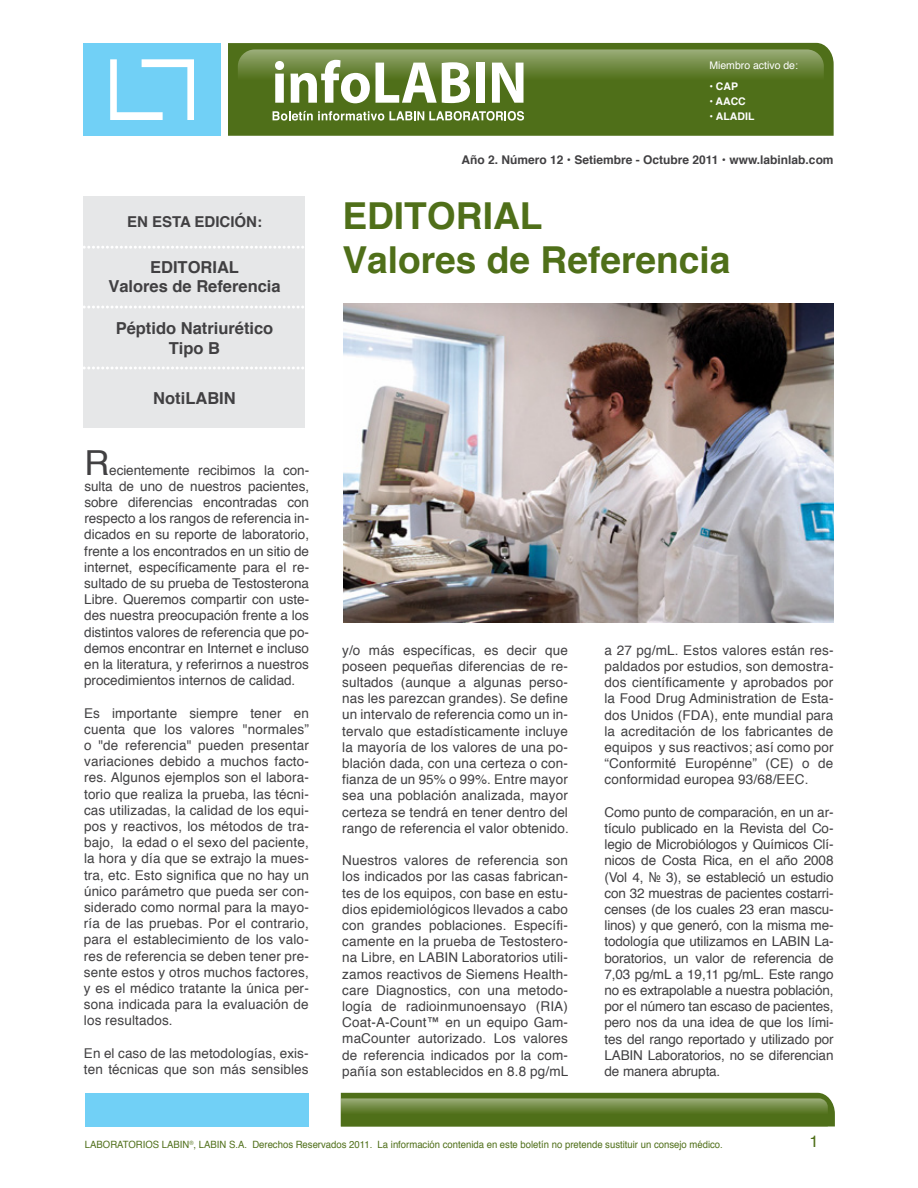
<style>
.page{position:relative;width:918px;height:1188px;background:#fff}
.page>*{position:absolute;margin:0;border:0;box-sizing:border-box;transform-origin:0 0}
.t1{font:700 37.2px/44.5px "Helvetica";color:#4f6f19}
.t2{font:34.5px "Helvetica";color:#414042}
.t3{font:700 16.5px/19.8px "Helvetica";color:#414042;text-align:center}
.t4{font:16.5px "Helvetica";color:#4f6f19}
.t5{font:700 15px "Helvetica";color:#414042}
.t6{font:13.5px/16.2px "Helvetica";letter-spacing:.01em;color:#414042;text-align:justify}
.t7{font:700 12px "Helvetica";color:#414042}
.t8{font:10.5px "Helvetica";color:#fff}
.t9{font:700 10.5px "Helvetica";color:#fff}
.t10{font:10.05px "Helvetica";color:#4f6f19;scale:.95 1}
</style>
<div class="page">
<div style="left:83px;top:197px;width:222px;height:231px;background:#e6e7e8"></div>
<svg style="left:84px;top:246px;width:220px;height:3px"></svg>
<svg style="left:84px;top:306px;width:220px;height:3px"></svg>
<svg style="left:84px;top:367px;width:220px;height:2px"></svg>
<img style="left:344px;top:304px;width:490px;height:318px">
<svg style="left:228px;top:43px;width:606px;height:93px;background:#547320"></svg>
<svg style="left:238px;top:49px;width:586px;height:83px;background:#5e7b2c"></svg>
<svg style="left:273px;top:111px;width:251px;height:10px"></svg>
<svg style="left:275px;top:61px;width:9px;height:42px"></svg>
<svg style="left:291px;top:60px;width:179px;height:43px"></svg>
<div style="left:476px;top:63px;width:9px;height:40px;background:#fff"></div>
<svg style="left:492px;top:63px;width:32px;height:40px"></svg>
<div style="left:83px;top:44px;width:138px;height:92px;background:#71d0f6"></div>
<svg style="left:110px;top:59px;width:84px;height:61px"></svg>
<div style="left:85px;top:1093px;width:223px;height:33px;background:#71d0f6"></div>
<svg style="left:341px;top:1093px;width:494px;height:34px;background:#637f32"></svg>
<p class="t8" style="left:730px;top:55px;width:90px">Miembro activo de:</p>
<p class="t9" style="left:730px;top:76px;width:30px">• CAP</p>
<p class="t9" style="left:730px;top:91px;width:38px">• AACC</p>
<p class="t9" style="left:730px;top:106px;width:47px">• ALADIL</p>
<p class="t8" style="left:709px;top:57px;width:90px">Miembro activo de:</p>
<p class="t9" style="left:709px;top:78px;width:30px">• CAP</p>
<p class="t9" style="left:709px;top:93px;width:38px">• AACC</p>
<p class="t9" style="left:709px;top:108px;width:47px">• ALADIL</p>
<p class="t5" style="left:127px;top:210px;width:137px">EN ESTA EDICIÓN:</p>
<p class="t3" style="left:108px;top:257px;width:174px">EDITORIAL<br>Valores de Referencia</p>
<p class="t3" style="left:116px;top:318px;width:159px">Péptido Natriurético<br>Tipo B</p>
<p class="t3" style="left:153px;top:389px;width:84px">NotiLABIN</p>
<h2 class="t2" style="left:84px;top:436px;width:26px">R</h2>
<p class="t6" style="left:84px;top:462px;width:227px;text-indent:25px">ecientemente recibimos la con&shy;sulta de uno de nuestros pacientes, sobre diferencias encontradas con respecto a los rangos de referencia in&shy;dicados en su reporte de laboratorio, frente a los encontrados en un sitio de internet, específicamente para el re&shy;sultado de su prueba de Testosterona Libre. Queremos compartir con uste&shy;des nuestra preocupación frente a los distintos valores de referencia que po&shy;demos encontrar en Internet e incluso en la literatura, y referirnos a nuestros procedimientos internos de calidad.</p>
<p class="t6" style="left:84px;top:705px;width:227px">Es importante siempre tener en cuenta que los valores "normales” o "de referencia" pueden presentar variaciones debido a muchos facto&shy;res. Algunos ejemplos son el labora&shy;torio que realiza la prueba, las técni&shy;cas utilizadas, la calidad de los equi&shy;pos y reactivos, los métodos de tra&shy;bajo, la edad o el sexo del paciente, la hora y día que se extrajo la mues&shy;tra, etc. Esto significa que no hay un único parámetro que pueda ser con&shy;siderado como normal para la mayo&shy;ría de las pruebas. Por el contrario, para el establecimiento de los valo&shy;res de referencia se deben tener pre&shy;sente estos y otros muchos factores, y es el médico tratante la única per&shy;sona indicada para la evaluación de los resultados.</p>
<p class="t6" style="left:84px;top:1045px;width:226px">En el caso de las metodologías, exis&shy;ten técnicas que son más sensibles</p>
<p class="t7" style="left:462px;top:150px;width:374px">Año 2. Número 12 • Setiembre - Octubre 2011 • www.labinlab.com</p>
<h1 class="t1" style="left:342px;top:194px;width:390px">EDITORIAL<br>Valores de Referencia</h1>
<p class="t6" style="left:342px;top:642px;width:228px">y/o más específicas, es decir que poseen pequeñas diferencias de re&shy;sultados (aunque a algunas perso&shy;nas les parezcan grandes). Se define un intervalo de referencia como un in&shy;tervalo que estadísticamente incluye la mayoría de los valores de una po&shy;blación dada, con una certeza o con&shy;fianza de un 95% o 99%. Entre mayor sea una población analizada, mayor certeza se tendrá en tener dentro del rango de referencia el valor obtenido.</p>
<p class="t6" style="left:342px;top:853px;width:228px">Nuestros valores de referencia son los indicados por las casas fabrican&shy;tes de los equipos, con base en estu&shy;dios epidemiológicos llevados a cabo con grandes poblaciones. Específi&shy;camente en la prueba de Testostero&shy;na Libre, en LABIN Laboratorios utili&shy;zamos reactivos de Siemens Health&shy;care Diagnostics, con una metodo&shy;logía de radioinmunoensayo (RIA)<br>Coat-A-Count™ en un equipo Gam&shy;maCounter autorizado. Los valores de referencia indicados por la com&shy;pañía son establecidos en 8.8 pg/mL</p>
<p class="t6" style="left:605px;top:642px;width:231px">a 27 pg/mL. Estos valores están res&shy;paldados por estudios, son demostra&shy;dos científicamente y aprobados por la Food Drug Administration de Esta&shy;dos Unidos (FDA), ente mundial para la acreditación de los fabricantes de equipos y sus reactivos; así como por “Conformité Europénne” (CE) o de conformidad europea 93/68/EEC.</p>
<p class="t6" style="left:605px;top:804px;width:231px">Como punto de comparación, en un ar&shy;tículo publicado en la Revista del Co&shy;legio de Microbiólogos y Químicos Clí&shy;nicos de Costa Rica, en el año 2008 (Vol 4, № 3), se estableció un estudio con 32 muestras de pacientes costarri&shy;censes (de los cuales 23 eran mascu&shy;linos) y que generó, con la misma me&shy;todología que utilizamos en LABIN La&shy;boratorios, un valor de referencia de 7,03 pg/mL a 19,11 pg/mL. Este rango no es extrapolable a nuestra población, por el número tan escaso de pacientes, pero nos da una idea de que los lími&shy;tes del rango reportado y utilizado por LABIN Laboratorios, no se diferencian de manera abrupta.</p>
<p class="t10" style="left:85px;top:1136px;width:673px">LABORATORIOS LABIN<sup>®</sup>, LABIN S.A. Derechos Reservados 2011. La información contenida en este boletín no pretende sustituir un consejo médico.</p>
<p class="t4" style="left:810px;top:1129px;width:11px">1</p>
</div>
